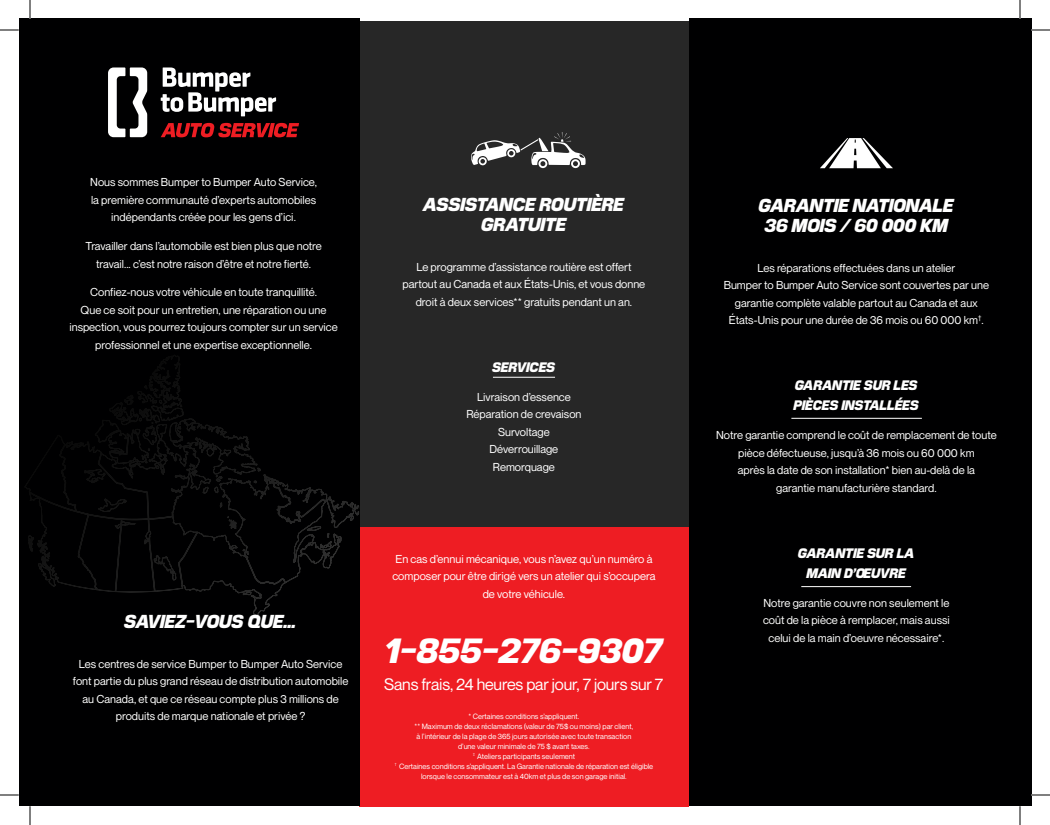
<style>
.page{position:relative;width:1050px;height:825px;background:#fff}
.page>*{position:absolute;margin:0;border:0;box-sizing:border-box;transform-origin:0 0}
.t1{font:35px "Marche Super Forwardslant";color:#fff}
.t2{font:18.75px/20px "Marche Super Forwardslant";color:#fff;text-align:center}
.t3{font:16.25px "Neue Montreal";letter-spacing:-.01em;color:#fff}
.t4{font:13.75px/20px "Marche Super Forwardslant";color:#fff}
.t5{font:11.25px/17.5px "Neue Montreal";color:#fff;text-align:center}
.t6{font:7.5px/10px "Neue Montreal";color:#fff;text-align:center}
</style>
<div class="page">
<div style="left:359px;top:527px;width:330px;height:279px;background:#ee1d23"></div>
<div style="left:19px;top:19px;width:340px;height:787px;background:#000001"></div>
<div style="left:689px;top:19px;width:342px;height:787px;background:#000001"></div>
<svg style="left:108px;top:68px;width:191px;height:69px"></svg>
<svg style="left:28px;top:356px;width:332px;height:265px"></svg>
<div style="left:359px;top:21px;width:330px;height:506px;background:#272727"></div>
<hr style="left:493px;top:377px;width:62px;height:1px;background:#fff">
<svg style="left:471px;top:132px;width:115px;height:36px"></svg>
<hr style="left:791px;top:418px;width:131px;height:1px;background:#fff">
<hr style="left:801px;top:586px;width:110px;height:1px;background:#fff">
<svg style="left:820px;top:138px;width:73px;height:30px"></svg>
<svg style="left:0;top:29px;width:19px;height:2px"></svg>
<svg style="left:1031px;top:29px;width:19px;height:2px"></svg>
<svg style="left:0;top:794px;width:19px;height:2px"></svg>
<svg style="left:1031px;top:794px;width:19px;height:2px"></svg>
<svg style="left:29px;top:0;width:2px;height:19px"></svg>
<svg style="left:29px;top:806px;width:2px;height:19px"></svg>
<svg style="left:1019px;top:0;width:2px;height:19px"></svg>
<svg style="left:1019px;top:806px;width:2px;height:19px"></svg>
<p class="t5" style="left:90px;top:174px;width:228px">Nous sommes Bumper to Bumper Auto Service, la première communauté d’experts automobiles indépendants créée pour les gens d’ici.</p>
<p class="t5" style="left:85px;top:237px;width:238px">Travailler dans l’automobile est bien plus que notre travail... c’est notre raison d’être et notre fierté.</p>
<p class="t5" style="left:69px;top:284px;width:270px">Confiez-nous votre véhicule en toute tranquillité.<br>Que ce soit pour un entretien, une réparation ou une inspection, vous pourrez toujours compter sur un service professionnel et une expertise exceptionnelle.</p>
<h2 class="t2" style="left:125px;top:610px;width:174px">SAVIEZ-VOUS QUE…</h2>
<p class="t5" style="left:73px;top:655px;width:277px">Les centres de service Bumper to Bumper Auto Service font partie du plus grand réseau de distribution automobile au Canada, et que ce réseau compte plus 3 millions de produits de marque nationale et privée ?</p>
<h2 class="t2" style="left:424px;top:193px;width:202px">ASSISTANCE ROUTIÈRE<br>GRATUITE</h2>
<p class="t5" style="left:403px;top:258px;width:244px">Le programme d’assistance routière est offert partout au Canada et aux États-Unis, et vous donne droit à deux services** gratuits pendant un an.</p>
<p class="t4" style="left:492px;top:356px;width:65px">SERVICES</p>
<p class="t5" style="left:466px;top:388px;width:117px">Livraison d’essence<br>Réparation de crevaison<br>Survoltage<br>Déverrouillage<br>Remorquage</p>
<p class="t5" style="left:392px;top:550px;width:264px">En cas d’ennui mécanique, vous n’avez qu’un numéro à composer pour être dirigé vers un atelier qui s’occupera de votre véhicule.</p>
<h1 class="t1" style="left:385px;top:622px;width:279px">1-855-276-9307</h1>
<h3 class="t3" style="left:384px;top:674px;width:281px">Sans frais, 24 heures par jour, 7 jours sur 7</h3>
<p class="t6" style="left:395px;top:711px;width:260px">* Certaines conditions s’appliquent.<br>** Maximum de deux réclamations (valeur de 75$ ou moins) par client,<br>à l’intérieur de la plage de 365 jours autorisée avec toute transaction<br>d’une valeur minimale de 75 $ avant taxes.<br><sup>‡</sup> Ateliers participants seulement<br><sup>†</sup> Certaines conditions s’appliquent. La Garantie nationale de réparation est éligible lorsque le consommateur est à 40km et plus de son garage initial.</p>
<h2 class="t2" style="left:759px;top:194px;width:196px">GARANTIE NATIONALE<br>36 MOIS / 60 000 KM</h2>
<p class="t5" style="left:724px;top:259px;width:267px">Les réparations effectuées dans un atelier<br>Bumper to Bumper Auto Service sont couvertes par une garantie complète valable partout au Canada et aux États-Unis pour une durée de 36 mois ou 60 000 km<sup>†</sup>.</p>
<p class="t4" style="left:794px;top:375px;width:127px">GARANTIE SUR LES<br>PIÈCES INSTALLÉES</p>
<p class="t5" style="left:716px;top:426px;width:282px">Notre garantie comprend le coût de remplacement de toute pièce défectueuse, jusqu’à 36 mois ou 60 000 km<br>après la date de son installation* bien au-delà de la<br>garantie manufacturière standard.</p>
<p class="t4" style="left:798px;top:542px;width:118px;text-align:center">GARANTIE SUR LA<br>MAIN D’OEUVRE</p>
<p class="t5" style="left:763px;top:594px;width:188px">Notre garantie couvre non seulement le coût de la pièce à remplacer, mais aussi celui de la main d’oeuvre nécessaire*.</p>
</div>
